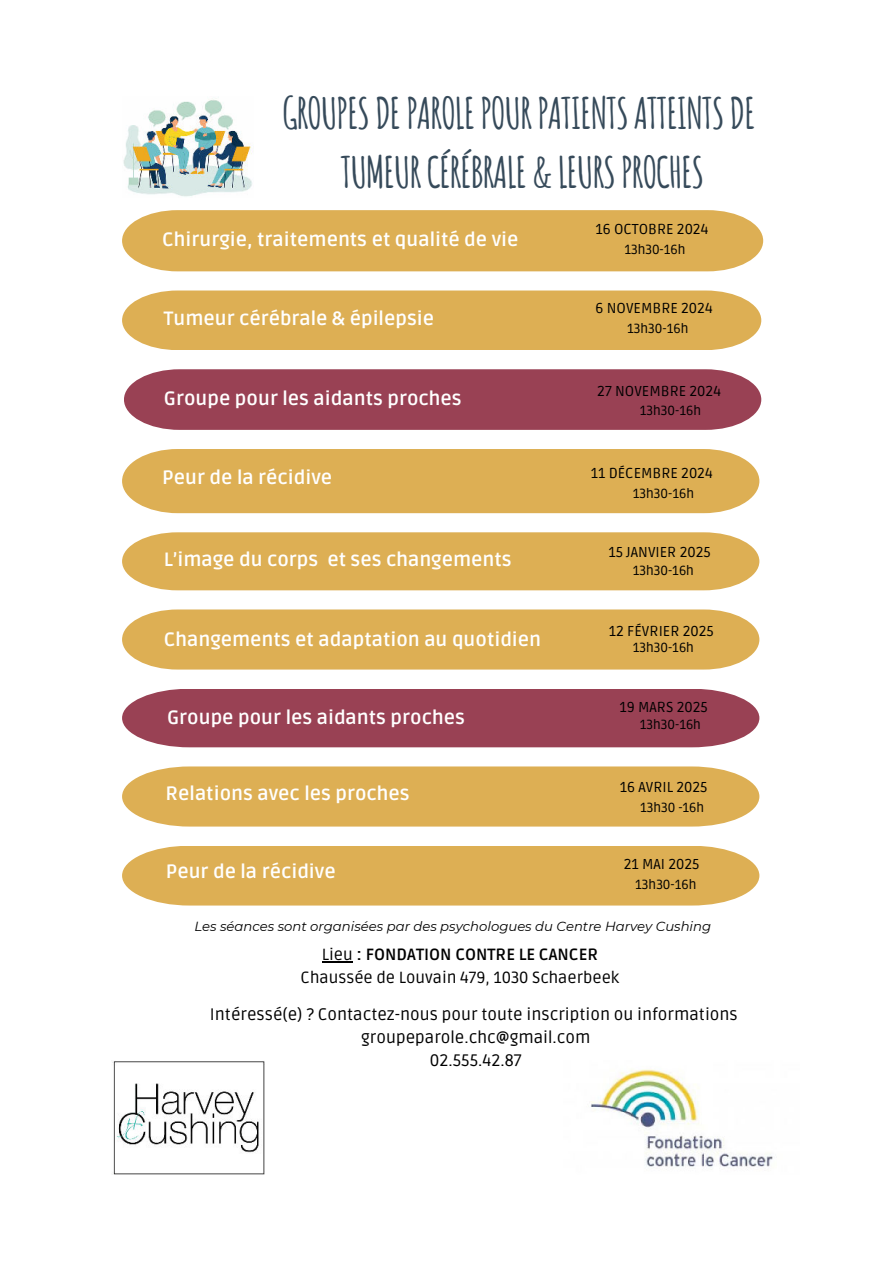
<style>
.page{position:relative;width:894px;height:1264px;background:#fff}
.page>*{position:absolute;margin:0;border:0;box-sizing:border-box;transform-origin:0 0}
.t1{font:700 42.3px/58.5px "Amatic SC";letter-spacing:-.035em;color:#364a5a;text-align:center}
.t2{font:700 19.2px "Ruda";color:#fff}
.t3{font:16.65px/23px "Ruda";color:#000;text-align:center}
.t4{font:16.2px/22.5px "Ruda";color:#000;text-align:center}
.t5{font:14.4px "Ruda";color:#000}
.t6{font:13.2px "Ruda";color:#000}
.t7{font:italic 13.2px "Montserrat";color:#000}
.s1{font-weight:700}
</style>
<div class="page">
<div style="left:124px;top:369px;width:637px;height:61px;background:#994154"></div>
<div style="left:122px;top:210px;width:640px;height:61px;background:#ddaf54"></div>
<div style="left:122px;top:532px;width:637px;height:58px;background:#ddaf54"></div>
<div style="left:122px;top:290px;width:639px;height:60px;background:#ddaf54"></div>
<div style="left:122px;top:449px;width:637px;height:64px;background:#ddaf54"></div>
<div style="left:122px;top:609px;width:637px;height:60px;background:#ddaf54"></div>
<img style="left:112px;top:1061px;width:153px;height:113px">
<img style="left:590px;top:1069px;width:183px;height:101px">
<img style="left:123px;top:97px;width:129px;height:100px">
<hr style="left:322px;top:961px;width:30px;height:1px;background:#000">
<div style="left:122px;top:689px;width:637px;height:58px;background:#994154"></div>
<div style="left:122px;top:766px;width:637px;height:60px;background:#ddaf54"></div>
<div style="left:122px;top:846px;width:637px;height:59px;background:#ddaf54"></div>
<h1 class="t1" style="left:282px;top:81px;width:475px">GROUPES DE PAROLE POUR PATIENTS ATTEINTS DE<br>TUMEUR CÉRÉBRALE &amp; LEURS PROCHES</h1>
<p class="t5" style="left:595px;top:222px;width:114px">16 OCTOBRE 2024</p>
<p class="t2" style="left:162px;top:229px;width:357px">Chirurgie, traitements et qualité de vie</p>
<p class="t6" style="left:624px;top:242px;width:63px">13h30-16h</p>
<p class="t2" style="left:164px;top:307px;width:272px">Tumeur cérébrale &amp; épilepsie</p>
<p class="t2" style="left:164px;top:387px;width:299px">Groupe pour les aidants proches</p>
<p class="t5" style="left:595px;top:300px;width:119px">6 NOVEMBRE 2024</p>
<p class="t6" style="left:627px;top:321px;width:63px">13h30-16h</p>
<p class="t5" style="left:597px;top:383px;width:125px">27 NOVEMBRE 2024</p>
<p class="t6" style="left:639px;top:403px;width:63px">13h30-16h</p>
<p class="t2" style="left:162px;top:467px;width:171px">Peur de la récidive</p>
<p class="t5" style="left:590px;top:465px;width:123px">11 DÉCEMBRE 2024</p>
<p class="t6" style="left:632px;top:486px;width:63px">13h30-16h</p>
<p class="t2" style="left:164px;top:549px;width:349px">L’image du corps et ses changements</p>
<p class="t2" style="left:164px;top:628px;width:378px">Changements et adaptation au quotidien</p>
<p class="t2" style="left:167px;top:706px;width:299px">Groupe pour les aidants proches</p>
<p class="t5" style="left:608px;top:544px;width:104px">15 JANVIER 2025</p>
<p class="t6" style="left:632px;top:563px;width:63px">13h30-16h</p>
<p class="t5" style="left:608px;top:623px;width:106px">12 FÉVRIER 2025</p>
<p class="t6" style="left:632px;top:640px;width:63px">13h30-16h</p>
<p class="t5" style="left:619px;top:698px;width:90px">19 MARS 2025</p>
<p class="t6" style="left:639px;top:717px;width:63px">13h30-16h</p>
<p class="t2" style="left:165px;top:782px;width:246px">Relations avec les proches</p>
<p class="t5" style="left:619px;top:779px;width:89px">16 AVRIL 2025</p>
<p class="t6" style="left:640px;top:799px;width:66px">13h30 -16h</p>
<p class="t2" style="left:166px;top:861px;width:171px">Peur de la récidive</p>
<p class="t5" style="left:623px;top:856px;width:77px">21 MAI 2025</p>
<p class="t6" style="left:635px;top:876px;width:63px">13h30-16h</p>
<p class="t7" style="left:194px;top:917px;width:518px">Les séances sont organisées par des psychologues du Centre Harvey Cushing</p>
<p class="t4" style="left:300px;top:943px;width:320px">Lieu <span class="s1">: FONDATION CONTRE LE CANCER<br></span>Chaussée de Louvain 479, 1030 Schaerbeek</p>
<p class="t3" style="left:210px;top:1003px;width:529px">Intéressé(e) ? Contactez-nous pour toute inscription ou informations groupeparole.chc@gmail.com<br>02.555.42.87</p>
</div>
